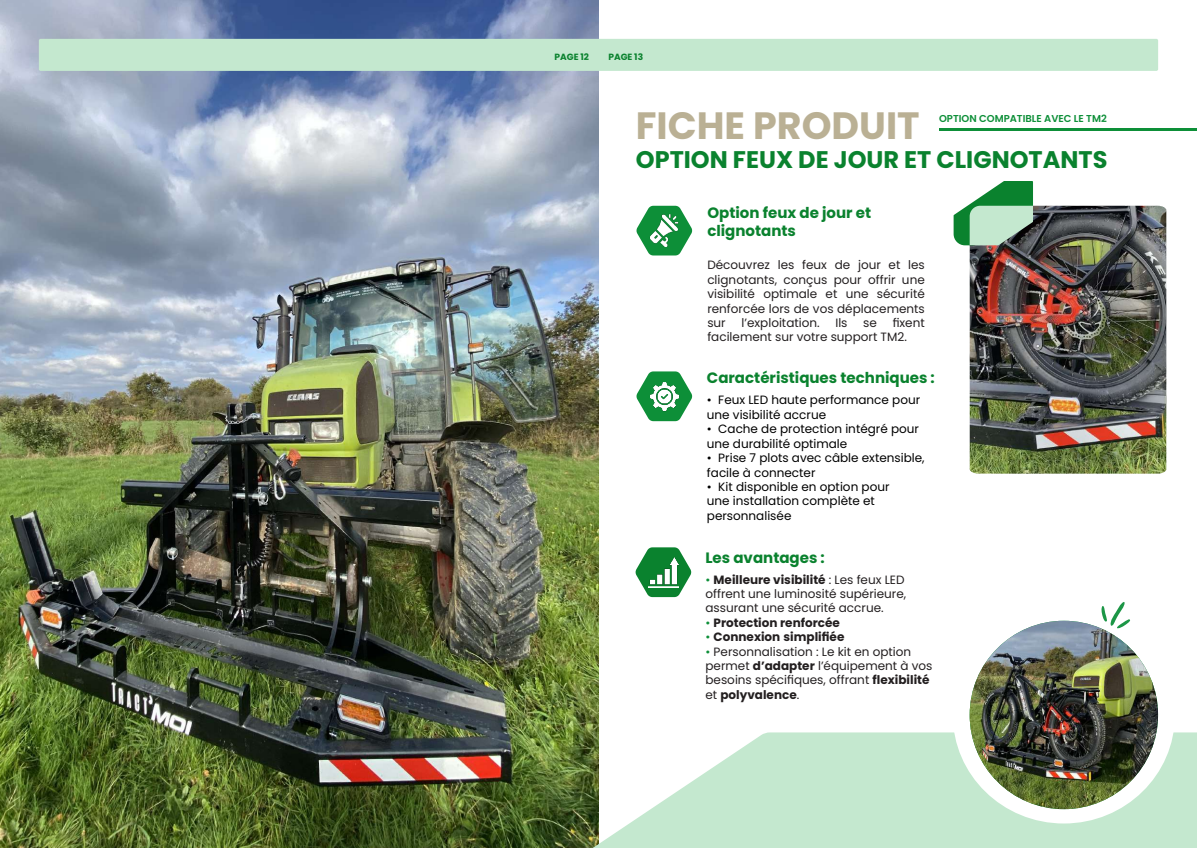
<style>
.page{position:relative;width:1197px;height:848px;background:#fff}
.page>*{position:absolute;margin:0;border:0;box-sizing:border-box;transform-origin:0 0}
.t1{font:700 38px "Poppins";color:#bab094}
.t2{font:700 24px "Poppins";color:#0a822e}
.t3{font:700 15px/18px "Poppins";color:#0a822e}
.t4{font:12px/14.4px "Poppins";color:#231f20}
.t5{font:12px/14.4px "Poppins";color:#000}
.t6{font:700 12px "Poppins";color:#231f20}
.t7{font:600 10px "Poppins";color:#0d8f38}
.t8{font:700 9px "Poppins";color:#0a822e}
.s1{color:#0d8f38}
.s2{font-weight:700}
.s3{font-weight:400;color:#0d8f38}
</style>
<div class="page">
<img style="left:0;top:0;width:598px;height:848px">
<div style="left:39px;top:39px;width:1118px;height:32px;background:#c4e8cf;border-radius:2px"></div>
<hr style="left:939px;top:128px;width:257px;height:2px;background:#0d8f38">
<svg style="left:636px;top:371px;width:56px;height:50px"></svg>
<img style="left:649px;top:382px;width:30px;height:29px">
<svg style="left:636px;top:206px;width:56px;height:49px"></svg>
<img style="left:648px;top:215px;width:31px;height:31px">
<img style="left:969px;top:206px;width:197px;height:267px">
<svg style="left:635px;top:547px;width:56px;height:50px"></svg>
<img style="left:648px;top:558px;width:30px;height:29px">
<svg style="left:953px;top:181px;width:79px;height:64px"></svg>
<svg style="left:381px;top:732px;width:815px;height:116px;fill:#c4e8cf"></svg>
<div style="left:952px;top:606px;width:222px;height:217px;background:#fff;border-radius:50%"></div>
<img style="left:969px;top:620px;width:188px;height:189px;border-radius:94px">
<svg style="left:1095px;top:602px;width:35px;height:30px"></svg>
<p class="t8" style="left:554px;top:51px;width:36px">PAGE 12</p>
<p class="t8" style="left:608px;top:51px;width:36px">PAGE 13</p>
<h1 class="t1" style="left:635px;top:104px;width:285px">FICHE PRODUIT</h1>
<h2 class="t2" style="left:635px;top:145px;width:473px">OPTION FEUX DE JOUR ET CLIGNOTANTS</h2>
<p class="t7" style="left:939px;top:113px;width:169px">OPTION COMPATIBLE AVEC LE TM2</p>
<p class="t3" style="left:707px;top:204px;width:165px">Option feux de jour et clignotants</p>
<p class="t4" style="left:707px;top:258px;width:219px;text-align:justify">Découvrez les feux de jour et les clignotants, conçus pour offrir une visibilité optimale et une sécurité renforcée lors de vos déplacements sur</p>
<p class="t4" style="left:707px;top:316px;width:219px;text-indent:185px">fixent facilement sur votre support TM2.</p>
<p class="t4" style="left:741px;top:316px;width:80px">l’exploitation.</p>
<p class="t4" style="left:835px;top:316px;width:14px">Ils</p>
<p class="t4" style="left:863px;top:316px;width:15px">se</p>
<p class="t3" style="left:706px;top:368px;width:229px">Caractéristiques techniques :</p>
<p class="t5" style="left:706px;top:393px;width:215px">• Feux LED haute performance pour une visibilité accrue</p>
<p class="t5" style="left:706px;top:422px;width:213px">• Cache de protection intégré pour une durabilité optimale</p>
<p class="t5" style="left:706px;top:451px;width:219px">• Prise 7 plots avec câble extensible, facile à connecter</p>
<p class="t5" style="left:706px;top:479px;width:184px">• Kit disponible en option pour une installation complète et personnalisée</p>
<p class="t3" style="left:705px;top:549px;width:121px">Les avantages :</p>
<p class="t4" style="left:705px;top:572px;width:202px"><span class="s1">•</span> <span class="s2">Meilleure visibilité</span> : Les feux LED offrent une luminosité supérieure, assurant une sécurité accrue.</p>
<p class="t6" style="left:705px;top:615px;width:136px"><span class="s3">•</span> Protection renforcée</p>
<p class="t6" style="left:705px;top:630px;width:140px"><span class="s3">•</span> Connexion simplifiée</p>
<p class="t4" style="left:705px;top:644px;width:228px"><span class="s1">•</span> Personnalisation : Le kit en option permet <span class="s2">d’adapter</span> l’équipement à vos besoins spécifiques, offrant <span class="s2">flexibilité </span>et <span class="s2">polyvalence</span>.</p>
</div>
